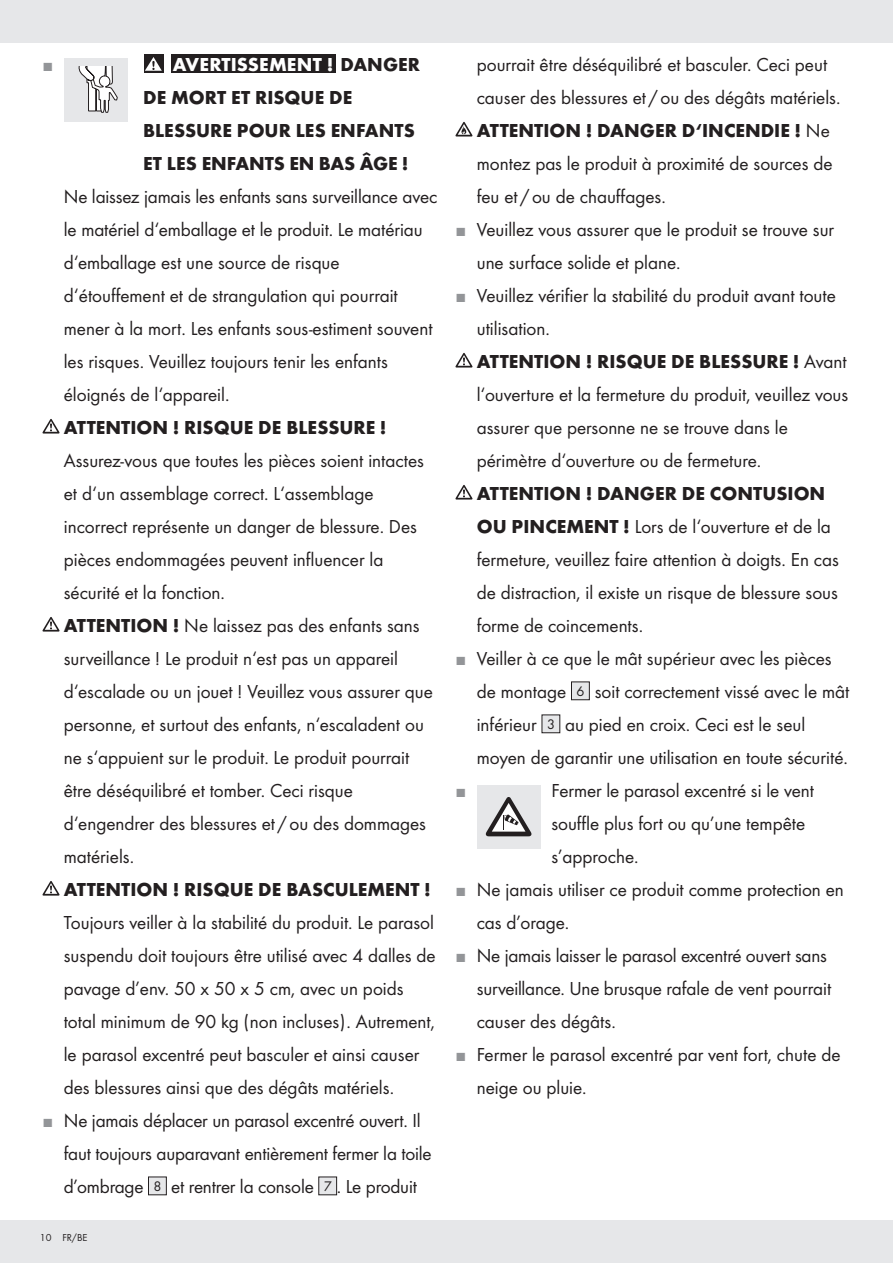
<style>
.page{position:relative;width:893px;height:1263px;background:#fff}
.page>*{position:absolute;margin:0;border:0;box-sizing:border-box;transform-origin:0 0}
.FR_Fließtext{font:19.5px/33px "Futura Boo";color:#231f20}
.FR_Fließtext-2{font:700 19.5px/33px "Futura";color:#231f20}
.FR_Fließtext-3{font:700 19.5px "Futura";color:#fff}
.FR_Fließtext-4{font:19.5px "European Pi Three";color:#939598}
.Inhaltsverz__Cover{font:14.4px "Futura Boo";color:#231f20}
.t1{font:10.5px "Futura Boo";color:#231f20}
.s1{color:#231f20}
.s2{font-family:"Futura";font-weight:700}
.s3{font-family:"European Pi Three";color:#939598}
</style>
<div class="page">
<div style="left:0;top:1220px;width:893px;height:43px;background:#e6e7e9"></div>
<div style="left:0;top:0;width:893px;height:43px;background:#e6e7e9"></div>
<div style="left:64px;top:58px;width:64px;height:64px;background:#e6e7e9"></div>
<svg style="left:78px;top:67px;width:40px;height:46px"></svg>
<div style="left:144px;top:55px;width:19px;height:18px;background:#231f20"></div>
<svg style="left:145px;top:57px;width:17px;height:14px"></svg>
<div style="left:171px;top:55px;width:164px;height:18px;background:#231f20"></div>
<svg style="left:43px;top:419px;width:17px;height:15px"></svg>
<svg style="left:43px;top:617px;width:17px;height:15px"></svg>
<svg style="left:43px;top:881px;width:17px;height:15px"></svg>
<div style="left:148px;top:1177px;width:18px;height:18px;background:#e6e7e9"></div>
<div style="left:148px;top:1176px;width:19px;height:19px;border:1px solid #231f20"></div>
<div style="left:319px;top:1177px;width:18px;height:18px;background:#e6e7e9"></div>
<div style="left:318px;top:1176px;width:19px;height:19px;border:1px solid #231f20"></div>
<svg style="left:455px;top:122px;width:17px;height:15px"></svg>
<svg style="left:455px;top:353px;width:17px;height:15px"></svg>
<svg style="left:455px;top:485px;width:17px;height:15px"></svg>
<div style="left:571px;top:682px;width:18px;height:18px;background:#e6e7e9"></div>
<div style="left:571px;top:681px;width:19px;height:19px;border:1px solid #231f20"></div>
<div style="left:542px;top:715px;width:18px;height:18px;background:#e6e7e9"></div>
<div style="left:477px;top:785px;width:63px;height:63px;background:#e6e7e9"></div>
<svg style="left:486px;top:797px;width:45px;height:39px"></svg>
<p class="FR_Fließtext-4" style="left:43px;top:51px;width:12px">J</p>
<p class="FR_Fließtext-3" style="left:173px;top:50px;width:249px">AVERTISSEMENT ! <span class="s1">DANGER</span></p>
<p class="FR_Fließtext-2" style="left:143px;top:79px;width:273px">DE MORT ET RISQUE DE<br>BLESSURE POUR LES ENFANTS<br>ET LES ENFANTS EN BAS ÂGE !</p>
<p class="FR_Fließtext" style="left:64px;top:178px;width:375px">Ne laissez jamais les enfants sans surveillance avec le matériel d‘emballage et le produit. Le matériau d‘emballage est une source de risque d‘étouffement et de strangulation qui pourrait mener à la mort. Les enfants sous-estiment souvent les risques. Veuillez toujours tenir les enfants éloignés de l‘appareil.</p>
<p class="FR_Fließtext" style="left:64px;top:409px;width:362px"><span class="s2">ATTENTION ! RISQUE DE BLESSURE !<br></span>Assurez-vous que toutes les pièces soient intactes et d‘un assemblage correct. L‘assemblage incorrect représente un danger de blessure. Des pièces endommagées peuvent influencer la sécurité et la fonction.</p>
<p class="FR_Fließtext" style="left:64px;top:607px;width:371px"><span class="s2">ATTENTION !</span> Ne laissez pas des enfants sans surveillance ! Le produit n‘est pas un appareil d‘escalade ou un jouet ! Veuillez vous assurer que personne, et surtout des enfants, n‘escaladent ou ne s‘appuient sur le produit. Le produit pourrait être déséquilibré et tomber. Ceci risque d‘engendrer des blessures et /ou des dommages matériels.</p>
<p class="FR_Fließtext" style="left:64px;top:871px;width:373px"><span class="s2">ATTENTION ! RISQUE DE BASCULEMENT !<br></span>Toujours veiller à la stabilité du produit. Le parasol suspendu doit toujours être utilisé avec 4 dalles de pavage d’env. 50 x 50 x 5 cm, avec un poids total minimum de 90 kg (non incluses). Autrement, le parasol excentré peut basculer et ainsi causer des blessures ainsi que des dégâts matériels.</p>
<p class="FR_Fließtext" style="left:64px;top:1102px;width:369px;text-indent:-21px"><span class="s3">J</span> Ne jamais déplacer un parasol excentré ouvert. Il faut toujours auparavant entièrement fermer la toile d’ombrage</p>
<p class="Inhaltsverz__Cover" style="left:154px;top:1176px;width:9px">8</p>
<p class="FR_Fließtext" style="left:171px;top:1168px;width:144px">et rentrer la console</p>
<p class="Inhaltsverz__Cover" style="left:324px;top:1176px;width:9px">7</p>
<p class="FR_Fließtext" style="left:337px;top:1168px;width:82px">. Le produit</p>
<p class="t1" style="left:40px;top:1230px;width:49px">10 FR/BE</p>
<p class="FR_Fließtext" style="left:477px;top:46px;width:365px">pourrait être déséquilibré et basculer. Ceci peut causer des blessures et /ou des dégâts matériels.</p>
<p class="FR_Fließtext" style="left:477px;top:112px;width:357px"><span class="s2">ATTENTION ! DANGER D‘INCENDIE !</span> Ne montez pas le produit à proximité de sources de feu et /ou de chauffages.</p>
<p class="FR_Fließtext" style="left:477px;top:211px;width:359px;text-indent:-21px"><span class="s3">J</span> Veuillez vous assurer que le produit se trouve sur une surface solide et plane.</p>
<p class="FR_Fließtext" style="left:477px;top:277px;width:361px;text-indent:-21px"><span class="s3">J</span> Veuillez vérifier la stabilité du produit avant toute utilisation.</p>
<p class="FR_Fließtext" style="left:477px;top:343px;width:373px"><span class="s2">ATTENTION ! RISQUE DE BLESSURE !</span> Avant l‘ouverture et la fermeture du produit, veuillez vous assurer que personne ne se trouve dans le périmètre d‘ouverture ou de fermeture.</p>
<p class="FR_Fließtext" style="left:477px;top:475px;width:364px"><span class="s2">ATTENTION ! DANGER DE CONTUSION OU PINCEMENT !</span> Lors de l‘ouverture et de la fermeture, veuillez faire attention à doigts. En cas de distraction, il existe un risque de blessure sous forme de coincements.</p>
<p class="FR_Fließtext" style="left:477px;top:640px;width:356px;text-indent:-21px"><span class="s3">J</span> Veiller à ce que le mât supérieur avec les pièces de montage</p>
<p class="Inhaltsverz__Cover" style="left:577px;top:681px;width:9px">6</p>
<p class="FR_Fließtext" style="left:595px;top:673px;width:256px">soit correctement vissé avec le mât</p>
<p class="FR_Fließtext" style="left:477px;top:706px;width:61px">inférieur</p>
<p class="Inhaltsverz__Cover" style="left:547px;top:714px;width:9px">3</p>
<p class="FR_Fließtext" style="left:477px;top:706px;width:373px;text-indent:88px">au pied en croix. Ceci est le seul moyen de garantir une utilisation en toute sécurité.</p>
<p class="FR_Fließtext-4" style="left:455px;top:777px;width:12px">J</p>
<p class="FR_Fließtext" style="left:551px;top:772px;width:264px">Fermer le parasol excentré si le vent souffle plus fort ou qu’une tempête s’approche.</p>
<p class="FR_Fließtext" style="left:477px;top:871px;width:369px;text-indent:-21px"><span class="s3">J</span> Ne jamais utiliser ce produit comme protection en cas d’orage.</p>
<p class="FR_Fließtext" style="left:477px;top:937px;width:356px;text-indent:-21px"><span class="s3">J</span> Ne jamais laisser le parasol excentré ouvert sans surveillance. Une brusque rafale de vent pourrait causer des dégâts.</p>
<p class="FR_Fließtext" style="left:477px;top:1036px;width:365px;text-indent:-21px"><span class="s3">J</span> Fermer le parasol excentré par vent fort, chute de neige ou pluie.</p>
</div>
